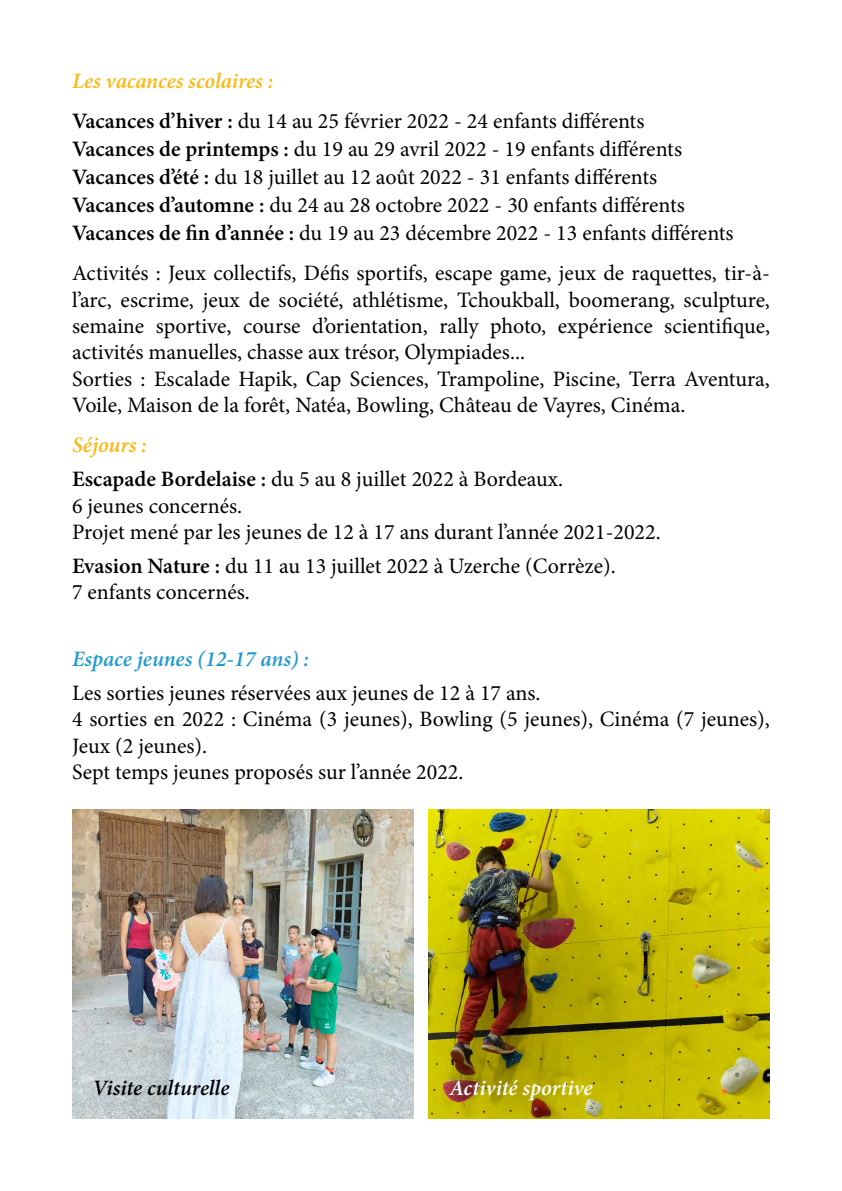
<style>
.page{position:relative;width:842px;height:1191px;background:#fff}
.page>*{position:absolute;margin:0;border:0;box-sizing:border-box;transform-origin:0 0}
.t1{font:22px/26.4px "Minion Pro";color:#000}
.t2{font:italic 600 22px "Minion Pro";color:#229ad0}
.t3{font:italic 600 22px "Minion Pro";letter-spacing:-.01em;color:#000}
.t4{font:italic 600 22px "Minion Pro";letter-spacing:-.005em;color:#fff}
.s1{font-weight:600;font-style:italic;color:#fdb812}
.s2{font-weight:600}
</style>
<div class="page">
<img style="left:429px;top:810px;width:341px;height:309px">
<img style="left:72px;top:810px;width:341px;height:309px">
<p class="t1" style="left:72px;top:61px;width:574px;line-height:40px"><span class="s1">Les vacances scolaires :<br></span><span class="s2">Vacances d’hiver :</span> du 14 au 25 février 2022 - 24 enfants différents</p>
<p class="t1" style="left:72px;top:135px;width:663px;line-height:28px"><span class="s2">Vacances de printemps :</span> du 19 au 29 avril 2022 - 19 enfants différents <span class="s2">Vacances d’été :</span> du 18 juillet au 12 août 2022 - 31 enfants différents <span class="s2">Vacances d’automne :</span> du 24 au 28 octobre 2022 - 30 enfants différents <span class="s2">Vacances de fin d’année :</span> du 19 au 23 décembre 2022 - 13 enfants différents</p>
<p class="t1" style="left:72px;top:260px;width:699px">Activités : Jeux collectifs, Défis sportifs, escape game, jeux de raquettes, tir-à&shy;l’arc, escrime, jeux de société, athlétisme, Tchoukball, boomerang, sculpture, semaine sportive, course d’orientation, rally photo, expérience scientifique, activités manuelles, chasse aux trésor, Olympiades...<br>Sorties : Escalade Hapik, Cap Sciences, Trampoline, Piscine, Terra Aventura, Voile, Maison de la forêt, Natéa, Bowling, Château de Vayres, Cinéma.</p>
<p class="t1" style="left:72px;top:428px;width:493px;line-height:34px"><span class="s1">Séjours :<br></span><span class="s2">Escapade Bordelaise :</span> du 5 au 8 juillet 2022 à Bordeaux.</p>
<p class="t1" style="left:72px;top:492px;width:590px">6 jeunes concernés.<br>Projet mené par les jeunes de 12 à 17 ans durant l’année 2021-2022.</p>
<p class="t1" style="left:72px;top:553px;width:545px"><span class="s2">Evasion Nature :</span> du 11 au 13 juillet 2022 à Uzerche (Corrèze).<br>7 enfants concernés.</p>
<p class="t2" style="left:72px;top:643px;width:239px">Espace jeunes (12-17 ans) :</p>
<p class="t1" style="left:72px;top:679px;width:699px">Les sorties jeunes réservées aux jeunes de 12 à 17 ans.<br>4 sorties en 2022 : Cinéma (3 jeunes), Bowling (5 jeunes), Cinéma (7 jeunes), Jeux (2 jeunes).<br>Sept temps jeunes proposés sur l’année 2022.</p>
<p class="t3" style="left:93px;top:1072px;width:138px">Visite culturelle</p>
<p class="t4" style="left:449px;top:1072px;width:145px">Activité sportive</p>
</div>
